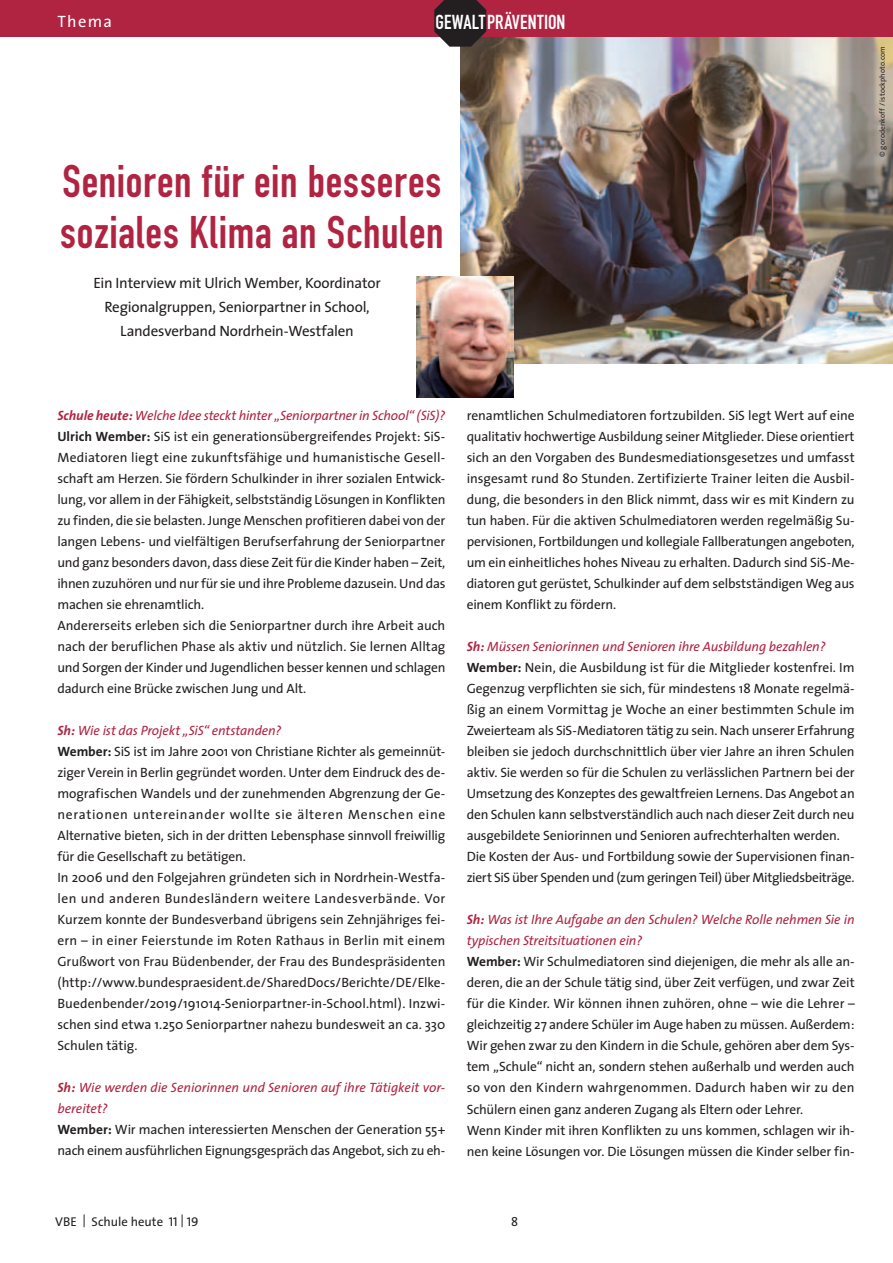
<style>
.page{position:relative;width:893px;height:1263px;background:#fff}
.page>*{position:absolute;margin:0;border:0;box-sizing:border-box;transform-origin:0 0}
.t1{font:700 45px/51px "DIN Condensed";letter-spacing:.015em;color:#b02442}
.t2{font:19.95px "DIN Engschrift";letter-spacing:.01em;color:#fff}
.t3{font:16.5px "The Sans";letter-spacing:.08em;color:#fff}
.t4{font:15px/24px "The Sans";letter-spacing:-.015em;color:#231f20;text-align:center}
.t5{font:13.5px/21px "The Sans";letter-spacing:-.01em;color:#231f20}
.t6{font:12.75px "The Sans";color:#231f20}
.t7{font:7.5px "The Sans";letter-spacing:.015em;color:#231f20}
.s1{font-weight:700;font-style:italic;color:#b02442}
.s2{font-style:italic;color:#b02442}
.s3{font-weight:700}
.s4{font-family:"The Sans Caps"}
</style>
<div class="page">
<img style="left:460px;top:37px;width:433px;height:327px">
<div style="left:0;top:0;width:893px;height:37px;background:#b02442"></div>
<svg style="left:434px;top:0;width:52px;height:47px;background:#372b2d"></svg>
<img style="left:417px;top:276px;width:96px;height:122px">
<p class="t3" style="left:57px;top:8px;width:56px">Thema</p>
<h2 class="t2" style="left:436px;top:10px;width:131px">GEWALTPRÄVENTION</h2>
<h1 class="t1" style="left:60px;top:155px;width:385px">Senioren für ein besseres soziales Klima an Schulen</h1>
<p class="t4" style="left:93px;top:271px;width:289px">Ein Interview mit Ulrich Wember, Koordinator<br>Regionalgruppen, Seniorpartner in School,<br>Landesverband Nordrhein-Westfalen</p>
<p class="t7" style="left:876px;top:157px;width:112px;rotate:-90deg">© gorodenkoff / istockphoto.com</p>
<p class="t5" style="left:57px;top:405px;width:390px"><span class="s1">Schule heute:</span> <span class="s2">Welche Idee steckt hinter „Seniorpartner in School“ (SiS)?<br></span><span class="s3">Ulrich Wember:</span> SiS ist ein generationsübergreifendes Projekt: SiS-Mediatoren liegt eine zukunftsfähige und humanistische Gesell&shy;schaft am Herzen. Sie fördern Schulkinder in ihrer sozialen Entwick&shy;lung, vor allem in der Fähigkeit, selbstständig Lösungen in Konflikten zu finden, die sie belasten. Junge Menschen profitieren dabei von der langen Lebens- und vielfältigen Berufserfahrung der Seniorpartner und ganz besonders davon, dass diese Zeit für die Kinder haben – Zeit, ihnen zuzuhören und nur für sie und ihre Probleme dazusein. Und das machen sie ehrenamtlich.<br>Andererseits erleben sich die Seniorpartner durch ihre Arbeit auch nach der beruflichen Phase als aktiv und nützlich. Sie lernen Alltag und Sorgen der Kinder und Jugendlichen besser kennen und schlagen dadurch eine Brücke zwischen Jung und Alt.</p>
<p class="t5" style="left:57px;top:720px;width:390px"><span class="s1">Sh:</span> <span class="s2">Wie ist das Projekt „SiS“ entstanden?<br></span><span class="s3">Wember:</span> SiS ist im Jahre 2001 von Christiane Richter als gemeinnüt&shy;ziger Verein in Berlin gegründet worden. Unter dem Eindruck des de&shy;mografischen Wandels und der zunehmenden Abgrenzung der Ge&shy;nerationen untereinander wollte sie älteren Menschen eine Alternative bieten, sich in der dritten Lebensphase sinnvoll freiwillig für die Gesellschaft zu betätigen.<br>In 2006 und den Folgejahren gründeten sich in Nordrhein-Westfa&shy;len und anderen Bundesländern weitere Landesverbände. Vor Kurzem konnte der Bundesverband übrigens sein Zehnjähriges fei&shy;ern – in einer Feierstunde im Roten Rathaus in Berlin mit einem Grußwort von Frau Büdenbender, der Frau des Bundespräsidenten (http://www.bundespraesident.de/SharedDocs/Berichte/DE/Elke-Buedenbender/2019/191014-Seniorpartner-in-School.html). Inzwi&shy;schen sind etwa 1.250 Seniorpartner nahezu bundesweit an ca. 330<br>Schulen tätig.</p>
<p class="t5" style="left:57px;top:1077px;width:389px"><span class="s1">Sh:</span> <span class="s2">Wie werden die Seniorinnen und Senioren auf ihre Tätigkeit vor&shy;bereitet?<br></span><span class="s3">Wember:</span> Wir machen interessierten Menschen der Generation 55+ nach einem ausführlichen Eignungsgespräch das Angebot, sich zu eh-</p>
<p class="t5" style="left:467px;top:405px;width:389px;text-align:justify">renamtlichen Schulmediatoren fortzubilden. SiS legt Wert auf eine qualitativ hochwertige Ausbildung seiner Mitglieder. Diese orientiert sich an den Vorgaben des Bundesmediationsgesetzes und umfasst insgesamt rund 80 Stunden. Zertifizierte Trainer leiten die Ausbil&shy;dung, die besonders in den Blick nimmt, dass wir es mit Kindern zu tun haben. Für die aktiven Schulmediatoren werden regelmäßig Su&shy;pervisionen, Fortbildungen und kollegiale Fallberatungen angeboten, um ein einheitliches hohes Niveau zu erhalten. Dadurch sind SiS-Me&shy;diatoren gut gerüstet, Schulkinder auf dem selbstständigen Weg aus einem Konflikt zu fördern.</p>
<p class="t5" style="left:467px;top:636px;width:390px"><span class="s1">Sh:</span> <span class="s2">Müssen Seniorinnen und Senioren ihre Ausbildung bezahlen?<br></span><span class="s3">Wember:</span> Nein, die Ausbildung ist für die Mitglieder kostenfrei. Im Gegenzug verpflichten sie sich, für mindestens 18 Monate regelmä&shy;ßig an einem Vormittag je Woche an einer bestimmten Schule im Zweierteam als SiS-Mediatoren tätig zu sein. Nach unserer Erfahrung bleiben sie jedoch durchschnittlich über vier Jahre an ihren Schulen aktiv. Sie werden so für die Schulen zu verlässlichen Partnern bei der Umsetzung des Konzeptes des gewaltfreien Lernens. Das Angebot an den Schulen kann selbstverständlich auch nach dieser Zeit durch neu ausgebildete Seniorinnen und Senioren aufrechterhalten werden.<br>Die Kosten der Aus- und Fortbildung sowie der Supervisionen finan&shy;ziert SiS über Spenden und (zum geringen Teil) über Mitgliedsbeiträge.</p>
<p class="t5" style="left:467px;top:909px;width:390px"><span class="s1">Sh:</span> <span class="s2">Was ist Ihre Aufgabe an den Schulen? Welche Rolle nehmen Sie in typischen Streitsituationen ein?<br></span><span class="s3">Wember:</span> Wir Schulmediatoren sind diejenigen, die mehr als alle an&shy;deren, die an der Schule tätig sind, über Zeit verfügen, und zwar Zeit für die Kinder. Wir können ihnen zuhören, ohne – wie die Lehrer – gleichzeitig 27 andere Schüler im Auge haben zu müssen. Außerdem:<br>Wir gehen zwar zu den Kindern in die Schule, gehören aber dem Sys&shy;tem „Schule“ nicht an, sondern stehen außerhalb und werden auch so von den Kindern wahrgenommen. Dadurch haben wir zu den Schülern einen ganz anderen Zugang als Eltern oder Lehrer.<br>Wenn Kinder mit ihren Konflikten zu uns kommen, schlagen wir ih&shy;nen keine Lösungen vor. Die Lösungen müssen die Kinder selber fin-</p>
<p class="t6" style="left:55px;top:1210px;width:145px">VBE <span class="s4">|</span> Schule heute <span class="s4">11 | 19</span></p>
<p class="t6" style="left:511px;top:1210px;width:9px">8</p>
</div>
